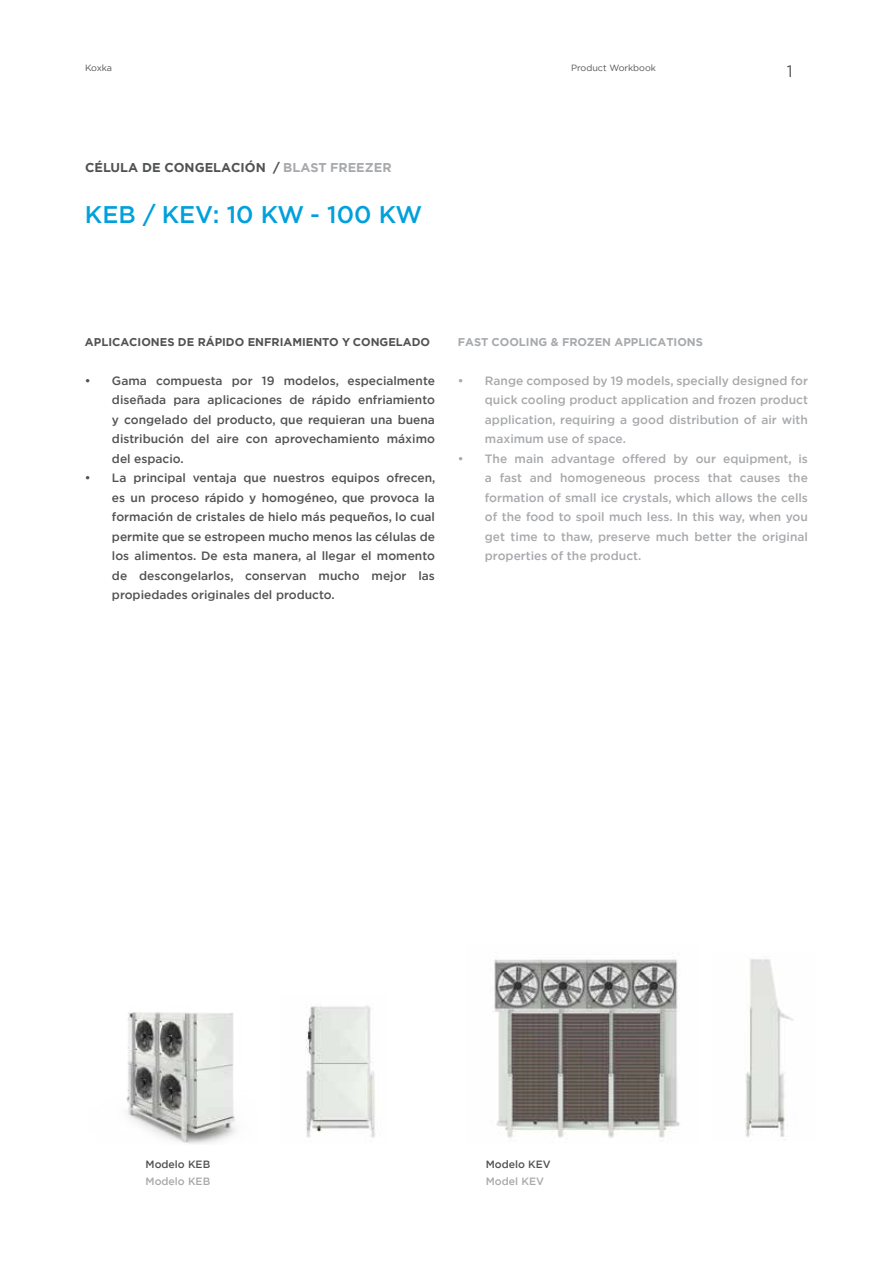
<style>
.page{position:relative;width:893px;height:1263px;background:#fff}
.page>*{position:absolute;margin:0;border:0;box-sizing:border-box;transform-origin:0 0}
.t1{font:500 24px "Gotham";color:#00a0dc}
.t2{font:16.5px "Gotham";color:#515254}
.t3{font:700 12.75px "Gotham";color:#515254}
.t4{font:500 12px/19.5px "Gotham";color:#515254;text-align:justify}
.t5{font:500 12px/19.5px "Gotham";color:#a7a9ac;text-align:justify}
.t6{font:700 11.25px "Gotham";color:#515254}
.t7{font:700 11.25px "Gotham";color:#a7a9ac}
.t8{font:500 10.5px "Gotham";color:#515254}
.t9{font:500 10.5px "Gotham";color:#a7a9ac}
.t10{font:9px "Gotham";color:#515254}
.s1{color:#a7a9ac}
</style>
<div class="page">
<img style="left:126px;top:1012px;width:110px;height:132px">
<img style="left:305px;top:1005px;width:70px;height:133px">
<img style="left:490px;top:953px;width:190px;height:185px">
<img style="left:745px;top:959px;width:49px;height:178px">
<p class="t10" style="left:85px;top:62px;width:29px">Koxka</p>
<p class="t10" style="left:571px;top:62px;width:86px">Product Workbook</p>
<p class="t3" style="left:85px;top:159px;width:308px">CÉLULA DE CONGELACIÓN / <span class="s1">BLAST FREEZER</span></p>
<h1 class="t1" style="left:85px;top:199px;width:17px">KEB</h1>
<h1 class="t1" style="left:143px;top:199px;width:281px">/ kev: 10 kw - 100 kw</h1>
<h2 class="t2" style="left:787px;top:61px;width:7px">1</h2>
<p class="t6" style="left:85px;top:334px;width:347px">APLICACIONES DE RÁPIDO ENFRIAMIENTO Y CONGELADO</p>
<p class="t4" style="left:112px;top:370px;width:324px;text-indent:-27px">• Gama compuesta por 19 modelos, especialmente diseñada para aplicaciones de rápido enfriamiento y congelado del producto, que requieran una buena distribución del aire con aprovechamiento máximo del espacio.</p>
<p class="t4" style="left:112px;top:468px;width:325px;text-indent:-27px">• La principal ventaja que nuestros equipos ofrecen, es un proceso rápido y homogéneo, que provoca la formación de cristales de hielo más pequeños, lo cual permite que se estropeen mucho menos las células de los alimentos. De esta manera, al llegar el momento de descongelarlos, conservan mucho mejor las propiedades originales del producto.</p>
<p class="t7" style="left:458px;top:334px;width:247px">FAST COOLING &amp; FROZEN APPLICATIONS</p>
<p class="t5" style="left:485px;top:370px;width:324px;text-indent:-27px">• Range composed by 19 models, specially designed for quick cooling product application and frozen product application, requiring a good distribution of air with maximum use of space.</p>
<p class="t5" style="left:485px;top:448px;width:324px;text-indent:-27px">• The main advantage offered by our equipment, is a fast and homogeneous process that causes the formation of small ice crystals, which allows the cells of the food to spoil much less. I n this way, when you get time to thaw, preserve much better the original properties of the product.</p>
<p class="t8" style="left:146px;top:1158px;width:51px">Modelo KEB</p>
<p class="t9" style="left:146px;top:1174px;width:51px">Modelo KEB</p>
<p class="t8" style="left:486px;top:1158px;width:51px">Modelo KEV</p>
<p class="t9" style="left:486px;top:1174px;width:44px">Model KEV</p>
</div>
